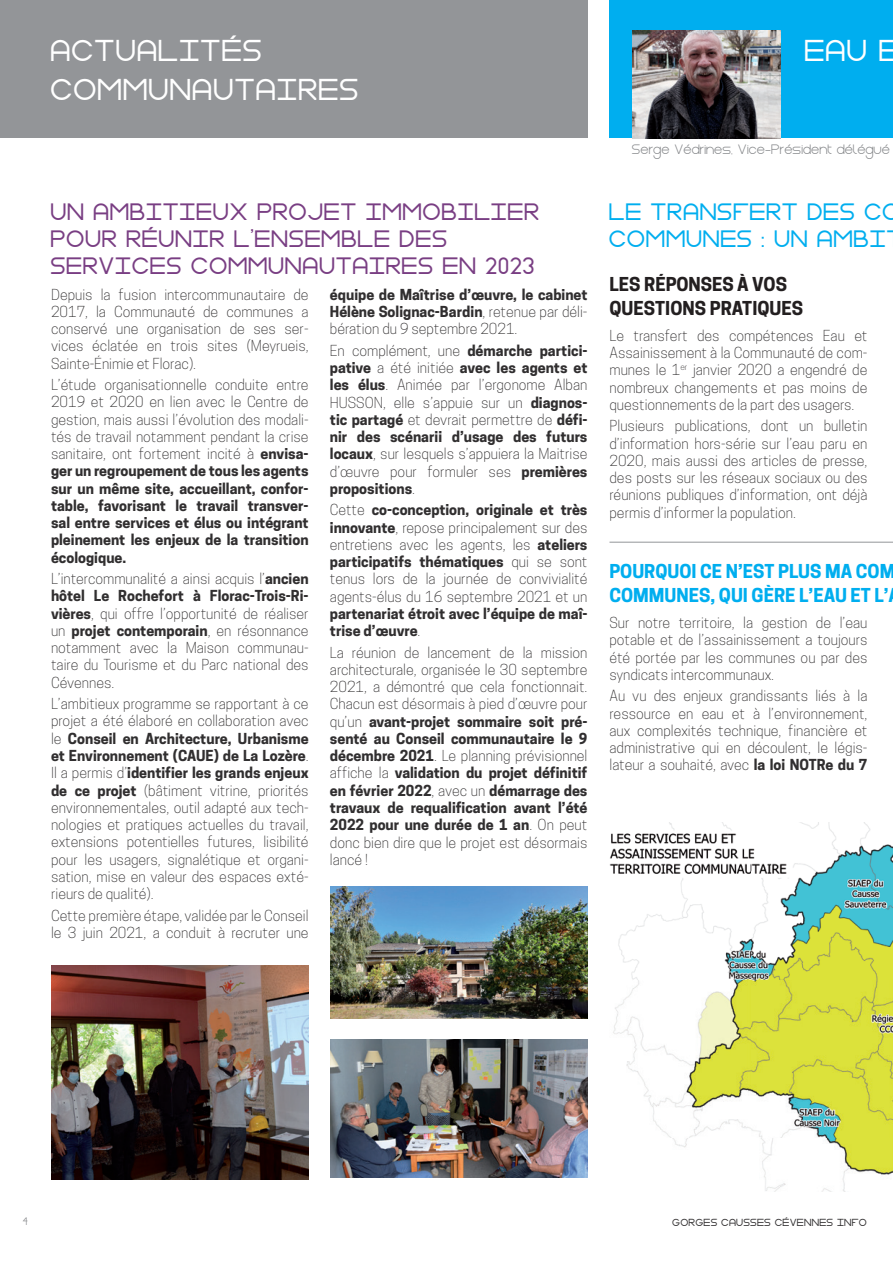
<style>
.page{position:relative;width:893px;height:1263px;background:#fff}
.page>*{position:absolute;margin:0;border:0;box-sizing:border-box;transform-origin:0 0}
.t1{font:900 42px "Gasalt";color:#fff}
.t2{font:900 33px/27px "Gasalt";color:#793e83}
.t3{font:900 33px/27px "Gasalt";color:#00aeef}
.t4{font:700 18px/24px "Cooper Hewitt";color:#00aeef}
.t5{font:18px "Gasalt";color:#808285}
.t6{font:700 18px/24px "Cooper Hewitt";color:#231f20}
.t7{font:300 14.25px/17.2px "Cooper Hewitt";color:#312f30;text-align:justify}
.t8{font:700 14.25px/17.2px "Cooper Hewitt";color:#312f30;text-align:justify}
.t9{font:900 14.25px "Gasalt";color:#312f30}
.t10{font:14.25px "Gasalt";color:#808285}
.s1{font-weight:300}
.s2{font-weight:700}
</style>
<div class="page">
<img style="left:609px;top:822px;width:284px;height:370px">
<div style="left:609px;top:0;width:284px;height:137px;background:#00aeef"></div>
<div style="left:0;top:0;width:587px;height:137px;background:#939598"></div>
<hr style="left:609px;top:542px;width:284px;height:1px;background:#939598">
<img style="left:632px;top:30px;width:149px;height:108px">
<img style="left:330px;top:887px;width:257px;height:131px">
<img style="left:51px;top:965px;width:258px;height:214px">
<img style="left:330px;top:1040px;width:257px;height:138px">
<h1 class="t1" style="left:51px;top:31px;width:214px">ACTUALITÉS</h1>
<h1 class="t1" style="left:805px;top:31px;width:97px">EAU E</h1>
<h1 class="t1" style="left:51px;top:70px;width:311px">COMMUNAUTAIRES</h1>
<h2 class="t2" style="left:51px;top:199px;width:491px">UN AMBITIEUX PROJET IMMOBILIER<br>POUR RÉUNIR L'ENSEMBLE DES<br>SERVICES COMMUNAUTAIRES EN 2023</h2>
<p class="t7" style="left:51px;top:286px;width:259px">Depuis la fusion intercommunautaire de 2017, la Communauté de communes a conservé une organisation de ses ser&shy;vices éclatée en trois sites (Meyrueis, Sainte-Énimie et Florac).</p>
<p class="t8" style="left:51px;top:376px;width:259px"><span class="s1">L’étude organisationnelle conduite entre 2019 et 2020 en lien avec le Centre de gestion, mais aussi l’évolution des modali&shy;tés de travail notamment pendant la crise sanitaire, ont fortement incité à</span> envisa&shy;ger un regroupement de tous les agents sur un même site, accueillant, confor&shy;table, favorisant le travail transver&shy;sal entre services et élus ou intégrant pleinement les enjeux de la transition écologique.</p>
<p class="t7" style="left:51px;top:570px;width:259px">L’intercommunalité a ainsi acquis l’<span class="s2">ancien hôtel Le Rochefort à Florac-Trois-Ri&shy;vières</span>, qui offre l’opportunité de réaliser un <span class="s2">projet contemporain</span>, en résonnance notamment avec la Maison communau&shy;taire du Tourisme et du Parc national des Cévennes.</p>
<p class="t7" style="left:51px;top:695px;width:259px">L’ambitieux programme se rapportant à ce projet a été élaboré en collaboration avec le <span class="s2">Conseil en Architecture, Urbanisme et Environnement (CAUE) de La Lozère</span>.<br>Il a permis d’<span class="s2">identifier les grands enjeux de ce projet</span> (bâtiment vitrine, priorités environnementales, outil adapté aux tech&shy;nologies et pratiques actuelles du travail, extensions potentielles futures, lisibilité pour les usagers, signalétique et organi&shy;sation, mise en valeur des espaces exté&shy;rieurs de qualité).</p>
<p class="t7" style="left:51px;top:906px;width:259px">Cette première étape, validée par le Conseil le 3 juin 2021, a conduit à recruter une</p>
<p class="t8" style="left:330px;top:286px;width:259px">équipe de Maîtrise d’œuvre, le cabinet Hélène Solignac-Bardin<span class="s1">, retenue par déli&shy;bération du 9 septembre 2021.</span></p>
<p class="t7" style="left:330px;top:342px;width:259px">En complément, une <span class="s2">démarche partici&shy;pative</span> a été initiée <span class="s2">avec les agents et les élus</span>. Animée par l’ergonome Alban HUSSON, elle s’appuie sur un <span class="s2">diagnos&shy;tic partagé</span> et devrait permettre de <span class="s2">défi&shy;nir des scénarii d’usage des futurs locaux</span>, sur lesquels s’appuiera la Maitrise d’œuvre pour formuler ses <span class="s2">premières propositions</span>.</p>
<p class="t7" style="left:330px;top:501px;width:259px">Cette <span class="s2">co-conception, originale et très innovante</span>, repose principalement sur des entretiens avec les agents, les <span class="s2">ateliers participatifs thématiques</span> qui se sont tenus lors de la journée de convivialité agents-élus du 16 septembre 2021 et un</p>
<p class="t8" style="left:330px;top:605px;width:259px">partenariat étroit avec l’équipe de maî&shy;trise d’œuvre<span class="s1">.</span></p>
<p class="t7" style="left:330px;top:644px;width:259px">La réunion de lancement de la mission architecturale, organisée le 30 septembre 2021, a démontré que cela fonctionnait.<br>Chacun est désormais à pied d’œuvre pour qu’un <span class="s2">avant-projet sommaire soit pré&shy;senté au Conseil communautaire le 9 décembre 2021</span>. Le planning prévisionnel affiche la <span class="s2">validation du projet définitif en février 2022</span>, avec un <span class="s2">démarrage des travaux de requalification avant l’été 2022 pour une durée de 1 an</span>. On peut donc bien dire que le projet est désormais lancé !</p>
<p class="t5" style="left:632px;top:141px;width:259px">Serge Védrines, Vice-Président délégué</p>
<h2 class="t3" style="left:609px;top:199px;width:294px">LE TRANSFERT DES CO<br>COMMUNES : UN AMBI</h2>
<p class="t6" style="left:609px;top:272px;width:195px">LES RÉPONSES À VOS<br>QUESTIONS PRATIQUES</p>
<p class="t7" style="left:609px;top:327px;width:259px">Le transfert des compétences Eau et Assainissement à la Communauté de com&shy;munes le 1<sup>er</sup> janvier 2020 a engendré de nombreux changements et pas moins de questionnements de la part des usagers.</p>
<p class="t7" style="left:609px;top:417px;width:259px">Plusieurs publications, dont un bulletin d’information hors-série sur l’eau paru en 2020, mais aussi des articles de presse, des posts sur les réseaux sociaux ou des réunions publiques d’information, ont déjà permis d’informer la population.</p>
<p class="t4" style="left:609px;top:560px;width:287px">POURQUOI CE N’EST PLUS MA COM<br>COMMUNES, QUI GÈRE L’EAU ET L’</p>
<p class="t7" style="left:609px;top:614px;width:259px">Sur notre territoire, la gestion de l’eau potable et de l’assainissement a toujours été portée par les communes ou par des syndicats intercommunaux.</p>
<p class="t7" style="left:609px;top:687px;width:259px">Au vu des enjeux grandissants liés à la ressource en eau et à l’environnement, aux complexités technique, financière et administrative qui en découlent, le légis&shy;lateur a souhaité, avec <span class="s2">la loi NOTRe du 7</span></p>
<p class="t10" style="left:23px;top:1215px;width:7px">4</p>
<p class="t9" style="left:672px;top:1216px;width:196px">GORGES CAUSSES CÉVENNES INFO</p>
</div>
